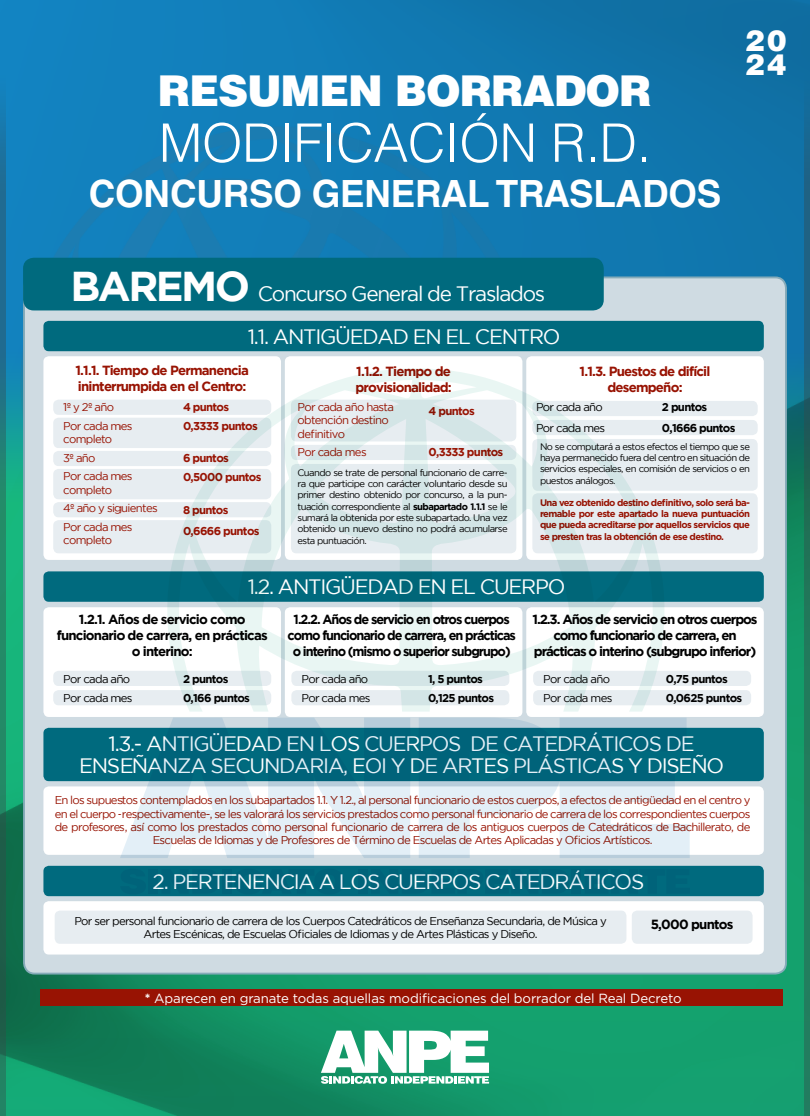
<style>
.page{position:relative;width:810px;height:1116px;background:#fff}
.page>*{position:absolute;margin:0;border:0;box-sizing:border-box;transform-origin:0 0}
.t1{font:300 53.1px "Helvetica LT Std";letter-spacing:-.005em;color:#fff}
.t2{font:900 42.45px "Helvetica LT Std";letter-spacing:-.025em;color:#fff}
.t3{font:700 37.58px "Helvetica LT Std";letter-spacing:-.005em;color:#fff}
.t4{font:900 29.17px/23.9px "Helvetica LT Std";color:#fff}
.t5{font:20.77px/42.7px "Gotham";letter-spacing:-.06em;color:#fff}
.t6{font:700 13.2px/15.9px "Gotham";letter-spacing:-.06em;color:#981303}
.t7{font:700 13.2px/15.9px "Gotham";letter-spacing:-.08em;color:#000;text-align:center;scale:.96 1}
.t8{font:700 13.2px/15.9px "Gotham";letter-spacing:-.08em;color:#000;text-align:center}
.t9{font:700 13.2px/15.9px "Gotham";letter-spacing:-.06em;color:#000;text-align:center}
.t10{font:13.2px "Gotham";letter-spacing:-.01em;color:#fff}
.t11{font:11.32px/18.6px "Gotham";letter-spacing:-.06em;color:#981303}
.t12{font:11.32px/18.6px "Gotham";letter-spacing:-.06em;color:#000}
.t13{font:700 11.32px/18.6px "Gotham";letter-spacing:-.06em;color:#000}
.t14{font:700 11.32px/18.6px "Gotham";letter-spacing:-.06em;color:#981303}
.t15{font:9.45px/11.3px "Gotham";letter-spacing:-.06em;color:#000;text-align:justify}
.t16{font:700 9.45px/11.3px "Gotham";letter-spacing:-.06em;color:#981303;text-align:justify}
.s1{font-weight:700;font-size:41.62px}
.s2{font-weight:700}
</style>
<div class="page">
<img style="left:0;top:0;width:810px;height:1116px">
<div style="left:24px;top:277px;width:762px;height:697px;background:#cfdbe2;border-radius:11px"></div>
<div style="left:23px;top:258px;width:581px;height:52px;background:#006a7e;border-radius:11px"></div>
<div style="left:43px;top:321px;width:721px;height:30px;background:#006a7e;border-radius:5px"></div>
<div style="left:43px;top:356px;width:238px;height:204px;background:#fff;border-radius:5px"></div>
<div style="left:285px;top:356px;width:237px;height:204px;background:#fff;border-radius:5px"></div>
<div style="left:526px;top:356px;width:238px;height:204px;background:#fff;border-radius:5px"></div>
<div style="left:53px;top:400px;width:218px;height:15px;background:#e7edf1;border-radius:5px"></div>
<div style="left:53px;top:418px;width:218px;height:30px;background:#e7edf1;border-radius:5px"></div>
<div style="left:53px;top:451px;width:218px;height:15px;background:#e7edf1;border-radius:5px"></div>
<div style="left:53px;top:469px;width:218px;height:30px;background:#e7edf1;border-radius:5px"></div>
<div style="left:53px;top:502px;width:218px;height:15px;background:#e7edf1;border-radius:5px"></div>
<div style="left:53px;top:520px;width:218px;height:33px;background:#e7edf1;border-radius:5px"></div>
<div style="left:532px;top:401px;width:226px;height:15px;background:#e7edf1;border-radius:5px"></div>
<div style="left:532px;top:420px;width:226px;height:15px;background:#e7edf1;border-radius:5px"></div>
<div style="left:532px;top:439px;width:226px;height:52px;background:#e7edf1;border-radius:5px"></div>
<div style="left:532px;top:493px;width:226px;height:60px;background:#e7edf1;border-radius:5px"></div>
<div style="left:43px;top:571px;width:721px;height:31px;background:#006a7e;border-radius:5px"></div>
<div style="left:43px;top:728px;width:721px;height:53px;background:#006a7e;border-radius:5px"></div>
<div style="left:43px;top:607px;width:238px;height:110px;background:#fff;border-radius:5px"></div>
<div style="left:53px;top:671px;width:218px;height:15px;background:#e7edf1;border-radius:5px"></div>
<div style="left:53px;top:690px;width:218px;height:15px;background:#e7edf1;border-radius:5px"></div>
<div style="left:285px;top:607px;width:237px;height:110px;background:#fff;border-radius:5px"></div>
<div style="left:526px;top:607px;width:238px;height:110px;background:#fff;border-radius:5px"></div>
<div style="left:533px;top:671px;width:218px;height:15px;background:#e7edf1;border-radius:5px"></div>
<div style="left:533px;top:690px;width:218px;height:15px;background:#e7edf1;border-radius:5px"></div>
<div style="left:43px;top:866px;width:721px;height:30px;background:#006a7e;border-radius:5px"></div>
<div style="left:43px;top:901px;width:721px;height:54px;background:#fff;border-radius:5px"></div>
<div style="left:43px;top:786px;width:721px;height:69px;background:#fff;border-radius:5px"></div>
<div style="left:55px;top:911px;width:571px;height:33px;background:#e7edf1;border-radius:5px"></div>
<div style="left:632px;top:911px;width:121px;height:33px;background:#e7edf1;border-radius:5px"></div>
<svg style="left:321px;top:1031px;width:168px;height:53px"></svg>
<div style="left:40px;top:989px;width:743px;height:17px;background:#981303"></div>
<div style="left:148px;top:869px;width:10px;height:25px;background:#00637a"></div>
<div style="left:222px;top:869px;width:9px;height:25px;background:#00637a"></div>
<div style="left:358px;top:869px;width:9px;height:25px;background:#00637a"></div>
<div style="left:572px;top:869px;width:9px;height:25px;background:#00637a"></div>
<svg style="left:120px;top:718px;width:290px;height:140px"></svg>
<svg style="left:419px;top:718px;width:271px;height:140px"></svg>
<svg style="left:167px;top:368px;width:497px;height:344px"></svg>
<h2 class="t2" style="left:158px;top:63px;width:495px">RESUMEN BORRADOR</h2>
<h1 class="t1" style="left:159px;top:110px;width:494px">MODIFICACIÓN R.D.</h1>
<h3 class="t3" style="left:89px;top:171px;width:634px">CONCURSO GENERAL TRASLADOS</h3>
<h3 class="t4" style="left:745px;top:28px;width:43px">20<br>24</h3>
<h3 class="t5" style="left:248px;top:272px;width:314px;text-indent:-177px"><span class="s1">BAREMO</span> Concurso General de Traslados<br>1.1. ANTIGÜEDAD EN EL CENTRO</h3>
<p class="t6" style="left:75px;top:362px;width:175px">1.1.1. Tiempo de Permanencia ininterrumpida en el Centro:</p>
<p class="t14" style="left:183px;top:398px;width:76px">4 puntos<br>0,3333 puntos</p>
<p class="t14" style="left:183px;top:448px;width:80px">6 puntos<br>0,5000 puntos</p>
<p class="t14" style="left:183px;top:500px;width:78px;line-height:20.5px">8 puntos<br>0,6666 puntos</p>
<p class="t6" style="left:580px;top:363px;width:132px;text-align:center">1.1.3. Puestos de difícil desempeño:</p>
<p class="t6" style="left:355px;top:363px;width:98px">1.1.2. Tiempo de provisionalidad:</p>
<p class="t11" style="left:298px;top:400px;width:98px;line-height:13.3px">Por cada año hasta obtención destino definitivo</p>
<p class="t11" style="left:298px;top:443px;width:71px">Por cada mes</p>
<p class="t12" style="left:536px;top:397px;width:71px;line-height:20.5px">Por cada año<br>Por cada mes</p>
<p class="t13" style="left:662px;top:397px;width:75px;line-height:20.5px">2 puntos<br>0,1666 puntos</p>
<p class="t15" style="left:540px;top:440px;width:212px">No se computará a estos efectos el tiempo que se haya permanecido fuera del centro en situación de servicios especiales, en comisión de servicios o en puestos análogos.</p>
<p class="t11" style="left:63px;top:398px;width:71px">1º y 2º año<br>Por cada mes</p>
<p class="t11" style="left:63px;top:430px;width:71px">completo<br>3º año<br>Por cada mes</p>
<p class="t11" style="left:63px;top:480px;width:96px">completo<br>4º año y siguientes<br>Por cada mes</p>
<p class="t11" style="left:63px;top:530px;width:50px">completo</p>
<p class="t14" style="left:429px;top:401px;width:48px">4 puntos</p>
<p class="t14" style="left:429px;top:442px;width:76px">0,3333 puntos</p>
<p class="t15" style="left:298px;top:466px;width:212px">Cuando se trate de personal funcionario de carre&shy;ra que participe con carácter voluntario desde su primer destino obtenido por concurso, a la pun&shy;tuación correspondiente al <span class="s2">subapartado 1.1.1</span> se le sumará la obtenida por este subapartado. Una vez obtenido un nuevo destino no podrá acumularse esta puntuación.</p>
<p class="t16" style="left:540px;top:497px;width:212px">Una vez obtenido destino definitivo, solo será ba&shy;remable por este apartado la nueva puntuación que pueda acreditarse por aquellos servicios que se presten tras la obtención de ese destino.</p>
<h3 class="t5" style="left:248px;top:565px;width:319px">1.2. ANTIGÜEDAD EN EL CUERPO</h3>
<p class="t9" style="left:57px;top:611px;width:212px">1.2.1. Años de servicio como funcionario de carrera, en prácticas o interino:</p>
<p class="t12" style="left:63px;top:670px;width:71px">Por cada año<br>Por cada mes</p>
<p class="t13" style="left:183px;top:670px;width:68px">2 puntos<br>0,166 puntos</p>
<p class="t7" style="left:287px;top:611px;width:240px">1.2.2. Años de servicio en otros cuerpos como funcionario de carrera, en prácticas o interino (mismo o superior subgrupo)</p>
<p class="t12" style="left:301px;top:670px;width:71px">Por cada año<br>Por cada mes</p>
<p class="t13" style="left:428px;top:670px;width:68px">1, 5 puntos<br>0,125 puntos</p>
<p class="t8" style="left:532px;top:611px;width:227px">1.2.3. Años de servicio en otros cuerpos como funcionario de carrera, en prácticas o interino (subgrupo inferior)</p>
<p class="t12" style="left:543px;top:670px;width:71px">Por cada año<br>Por cada mes</p>
<p class="t13" style="left:666px;top:670px;width:78px">0,75 puntos<br>0,0625 puntos</p>
<h3 class="t5" style="left:79px;top:732px;width:647px;line-height:22px;text-align:center">1.3.- ANTIGÜEDAD EN LOS CUERPOS DE CATEDRÁTICOS DE<br>ENSEÑANZA SECUNDARIA, EOI Y DE ARTES PLÁSTICAS Y DISEÑO</h3>
<p class="t11" style="left:55px;top:794px;width:697px;line-height:13.3px;text-align:center">En los supuestos contemplados en los subapartados 1.1. Y 1.2., al personal funcionario de estos cuerpos, a efectos de antigüedad en el centro y en el cuerpo -respectivamente-, se les valorará los servicios prestados como personal funcionario de carrera de los correspondientes cuerpos de profesores, así como los prestados como personal funcionario de carrera de los antiguos cuerpos de Catedráticos de Bachillerato, de Escuelas de Idiomas y de Profesores de Término de Escuelas de Artes Aplicadas y Oficios Artísticos.</p>
<h3 class="t5" style="left:153px;top:860px;width:493px">2. PERTENENCIA A LOS CUERPOS CATEDRÁTICOS</h3>
<p class="t12" style="left:74px;top:914px;width:534px;line-height:13.3px;text-align:center">Por ser personal funcionario de carrera de los Cuerpos Catedráticos de Enseñanza Secundaria, de Música y<br>Artes Escénicas, de Escuelas Oficiales de Idiomas y de Artes Plásticas y Diseño.</p>
<p class="t9" style="left:651px;top:916px;width:84px">5,000 puntos</p>
<p class="t10" style="left:145px;top:990px;width:538px"><span class="s2">*</span> Aparecen en granate todas aquellas modificaciones del borrador del Real Decreto</p>
</div>
